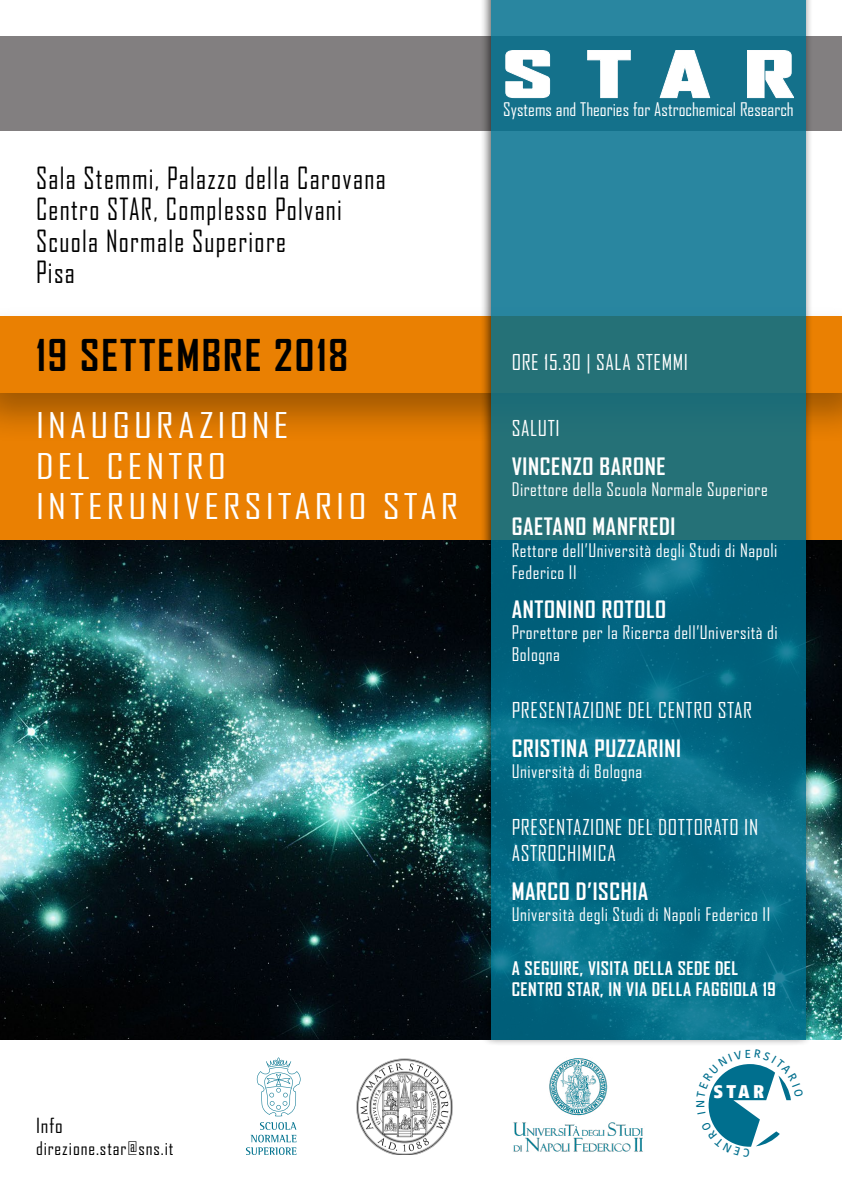
<style>
.page{position:relative;width:842px;height:1191px;background:#fff}
.page>*{position:absolute;margin:0;border:0;box-sizing:border-box;transform-origin:0 0}
.t1{font:61.6px "Agency FB Black";color:#fff;scale:1.58 1}
.t2{font:700 42px "Agency FB";letter-spacing:.05em;color:#000}
.t3{font:34px/40.8px "Agency FB";letter-spacing:.1em;color:#fff;scale:1.2 1}
.t4{font:29.4px/31.2px "Agency FB";letter-spacing:.05em;color:#000;scale:.9 1}
.t5{font:700 23px "Agency FB";letter-spacing:.03em;color:#fff}
.t6{font:21px/25.2px "Agency FB";letter-spacing:.03em;color:#fff}
.t7{font:20px "Agency FB";color:#000}
.t8{font:900 18.3px "Fago No";color:#fff}
.t9{font:18px/21.6px "Agency FB";letter-spacing:.03em;color:#fff}
.t10{font:700 18px/21.6px "Agency FB";letter-spacing:.03em;color:#fff}
.t11{font:18px "Agency FB";color:#fff}
.t12{font:18px "Agency FB";letter-spacing:.05em;color:#000}
</style>
<div class="page">
<img style="left:0;top:539px;width:842px;height:500px">
<div style="left:0;top:37px;width:842px;height:94px;background:#827f80"></div>
<div style="left:0;top:316px;width:842px;height:223px;background:#ea8002"></div>
<div style="left:0;top:304px;width:842px;height:140px;background:#000;opacity:.32"></div>
<div style="left:0;top:316px;width:842px;height:76px;background:#ea8002"></div>
<div style="left:480px;top:0;width:333px;height:1047px;background:#000;opacity:.75"></div>
<svg style="left:491px;top:0;width:315px;height:1039px;background:#147187"></svg>
<svg style="left:505px;top:50px;width:45px;height:48px;background:#32839a"></svg>
<svg style="left:587px;top:50px;width:44px;height:48px;background:#277c94"></svg>
<svg style="left:660px;top:50px;width:50px;height:48px;background:#297d95"></svg>
<svg style="left:747px;top:50px;width:47px;height:48px;background:#308299"></svg>
<svg style="left:246px;top:1122px;width:50px;height:33px"></svg>
<svg style="left:257px;top:1057px;width:43px;height:59px"></svg>
<img style="left:356px;top:1058px;width:97px;height:97px">
<img style="left:513px;top:1058px;width:130px;height:94px">
<svg style="left:708px;top:1064px;width:83px;height:83px"></svg>
<h3 class="t4" style="left:36px;top:163px;width:390px">Sala Stemmi, Palazzo della Carovana<br>Centro STAR, Complesso Polvani<br>Scuola Normale Superiore<br>Pisa</h3>
<h2 class="t2" style="left:36px;top:332px;width:314px">19 SETTEMBRE 2018</h2>
<h3 class="t3" style="left:36px;top:405px;width:353px">INAUGURAZIONE<br>DEL CENTRO<br>INTERUNIVERSITARIO STAR</h3>
<p class="t7" style="left:36px;top:1114px;width:28px">Info</p>
<p class="t12" style="left:36px;top:1138px;width:139px">direzione.star@sns.it</p>
<h1 class="t1" style="left:503px;top:40px;width:185px">STAR</h1>
<p class="t11" style="left:503px;top:99px;width:292px">Systems and Theories for Astrochemical Research</p>
<p class="t6" style="left:512px;top:349px;width:178px">ORE 15.30 | SALA STEMMI</p>
<p class="t6" style="left:512px;top:415px;width:50px">SALUTI</p>
<p class="t5" style="left:512px;top:453px;width:155px">VINCENZO BARONE</p>
<p class="t9" style="left:512px;top:479px;width:258px">Direttore della Scuola Normale Superiore</p>
<p class="t5" style="left:512px;top:514px;width:165px">GAETANO MANFREDI</p>
<p class="t9" style="left:512px;top:539px;width:267px">Rettore dell’Università degli Studi di Napoli<br>Federico II</p>
<p class="t5" style="left:512px;top:596px;width:156px">ANTONINO ROTOLO</p>
<p class="t9" style="left:512px;top:622px;width:268px">Prorettore per la Ricerca dell’Università di<br>Bologna</p>
<p class="t6" style="left:512px;top:697px;width:242px">PRESENTAZIONE DEL CENTRO STAR</p>
<p class="t5" style="left:512px;top:735px;width:171px">CRISTINA PUZZARINI</p>
<p class="t9" style="left:512px;top:761px;width:132px">Università di Bologna</p>
<p class="t6" style="left:512px;top:815px;width:248px">PRESENTAZIONE DEL DOTTORATO IN<br>ASTROCHIMICA</p>
<p class="t5" style="left:512px;top:878px;width:138px">MARCO D’ISCHIA</p>
<p class="t9" style="left:512px;top:904px;width:260px">Università degli Studi di Napoli Federico II</p>
<p class="t10" style="left:512px;top:957px;width:266px">A SEGUIRE, VISITA DELLA SEDE DEL<br>CENTRO STAR, IN VIA DELLA FAGGIOLA 19</p>
<p class="t8" style="left:714px;top:1080px;width:52px">STAR</p>
</div>
